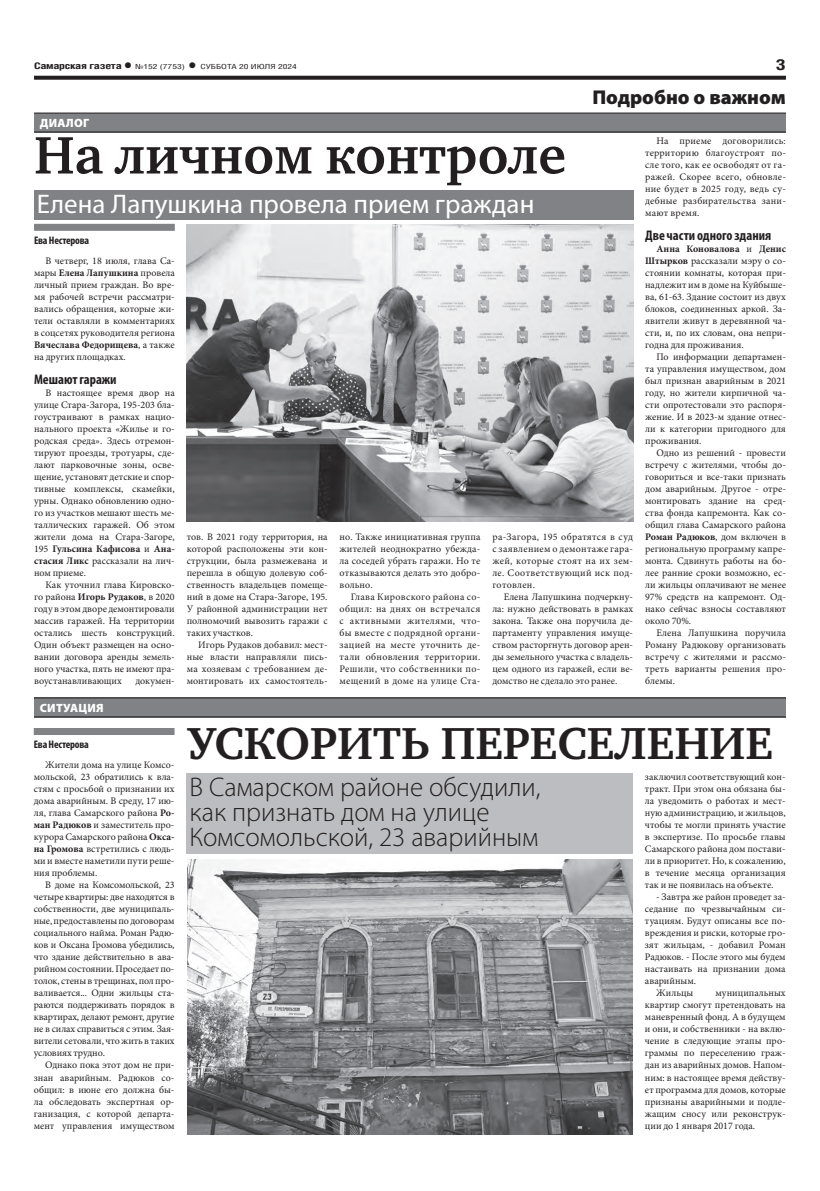
<style>
.page{position:relative;width:820px;height:1191px;background:#fff}
.page>*{position:absolute;margin:0;border:0;box-sizing:border-box;transform-origin:0 0}
.ЗАГОЛОВОК{font:700 54px "Charter C";color:#231f20}
.ЗАГОЛОВОК-2{font:700 46px "Charter C";color:#231f20}
.ПОДЗАГОЛОВОК{font:300 27px/25px "Myriad Pro";color:#231f20}
.ПОДЗАГОЛОВОК-2{font:27px "Myriad Pro";color:#fff}
.рубрика{font:900 20px "Myriad Pro";color:#231f20}
.t1{font:700 15px "Helios Cond";color:#231f20;scale:1.4 1}
.ЗАГ_в_ТЕКСТЕ{font:700 condensed 14px "Myriad Pro";color:#231f20}
.надзаголовок{font:900 12px "Myriad Pro";letter-spacing:.02em;color:#fff}
.автор_чб{font:700 condensed 11px "Myriad Pro";letter-spacing:-.02em;color:#231f20}
.ОСНОВНОЙ{font:10px/12px "Minion Pro";color:#231f20;text-align:justify}
.t2{font:700 9px "Helios Cond";letter-spacing:-.02em;color:#231f20;scale:1.4 1}
.t3{font:7px "Helios Cond";color:#231f20;scale:1.4 1}
.s1{font-size:16px}
.s2{font-weight:700;font-size:16px}
.s3{font-weight:700}
</style>
<div class="page">
<svg style="left:34px;top:76px;width:751px;height:4px;background:#322f2f"></svg>
<div style="left:34px;top:113px;width:751px;height:19px;background:#808285"></div>
<hr style="left:34px;top:113px;width:751px;height:1px;background:#231f20">
<hr style="left:34px;top:132px;width:751px;height:1px;background:#231f20">
<div style="left:34px;top:190px;width:599px;height:30px;background:#808285"></div>
<div style="left:187px;top:773px;width:445px;height:81px;background:#bcbdc0"></div>
<div style="left:34px;top:697px;width:751px;height:20px;background:#808285"></div>
<hr style="left:34px;top:697px;width:751px;height:1px;background:#231f20">
<hr style="left:34px;top:716px;width:751px;height:1px;background:#231f20">
<div style="left:34px;top:728px;width:140px;height:7px;background:#808285"></div>
<img style="left:187px;top:859px;width:445px;height:275px">
<div style="left:34px;top:224px;width:141px;height:7px;background:#808285"></div>
<img style="left:187px;top:224px;width:446px;height:297px">
<p class="t2" style="left:34px;top:61px;width:72px">Самарская газета <span class="s1">•</span></p>
<p class="t3" style="left:135px;top:63px;width:37px">№152 (7753)</p>
<p class="t3" style="left:188px;top:63px;width:79px"><span class="s2">•</span> СУББОТА 20 ИЮЛЯ 2024</p>
<p class="t1" style="left:775px;top:55px;width:9px">3</p>
<p class="рубрика" style="left:592px;top:85px;width:195px">Подробно о важном</p>
<p class="надзаголовок" style="left:40px;top:117px;width:51px">ДИАЛОГ</p>
<p class="ЗАГОЛОВОК" style="left:34px;top:126px;width:533px">На личном контроле</p>
<p class="ПОДЗАГОЛОВОК-2" style="left:37px;top:187px;width:499px">Елена Лапушкина провела прием граждан</p>
<p class="ОСНОВНОЙ" style="left:645px;top:135px;width:142px;text-indent:11px">На приеме договорились: территорию благоустроят по&shy;сле того, как ее освободят от га&shy;ражей. Скорее всего, обновле&shy;ние будет в 2025 году, ведь су&shy;дебные разбирательства зани&shy;мают время.</p>
<p class="ЗАГ_в_ТЕКСТЕ" style="left:645px;top:227px;width:127px">Две части одного здания</p>
<p class="ОСНОВНОЙ" style="left:645px;top:243px;width:142px;text-indent:11px"><span class="s3">Анна Коновалова</span> и <span class="s3">Денис Штырков</span> рассказали мэру о со&shy;стоянии комнаты, которая при&shy;надлежит им в доме на Куйбыше&shy;ва, 61-63. Здание состоит из двух блоков, соединенных аркой. За&shy;явители живут в деревянной ча&shy;сти, и, по их словам, она непри&shy;годна для проживания.</p>
<p class="ОСНОВНОЙ" style="left:645px;top:351px;width:142px;text-indent:11px">По информации департамен&shy;та управления имуществом, дом был признан аварийным в 2021 году, но жители кирпичной ча&shy;сти опротестовали это распоря&shy;жение. И в 2023-м здание отнес&shy;ли к категории пригодного для проживания.</p>
<p class="ОСНОВНОЙ" style="left:645px;top:447px;width:142px;text-indent:11px">Одно из решений - провести встречу с жителями, чтобы до&shy;говориться и все-таки признать дом аварийным. Другое - отре&shy;монтировать здание на сред&shy;ства фонда капремонта. Как со&shy;общил глава Самарского района <span class="s3">Роман Радюков</span>, дом включен в региональную программу капре&shy;монта. Сдвинуть работы на бо&shy;лее ранние сроки возможно, ес&shy;ли жильцы оплачивают не менее 97% средств на капремонт. Од&shy;нако сейчас взносы составляют около 70%.</p>
<p class="ОСНОВНОЙ" style="left:645px;top:627px;width:142px;text-indent:11px">Елена Лапушкина поручила Роману Радюкову организовать встречу с жителями и рассмо&shy;треть варианты решения про&shy;блемы.</p>
<p class="автор_чб" style="left:34px;top:234px;width:57px">Ева Нестерова</p>
<p class="ОСНОВНОЙ" style="left:34px;top:255px;width:142px;text-indent:11px">В четверг, 18 июля, глава Са&shy;мары <span class="s3">Елена Лапушкина</span> провела личный прием граждан. Во вре&shy;мя рабочей встречи рассматри&shy;вались обращения, которые жи&shy;тели оставляли в комментариях в соцсетях руководителя региона <span class="s3">Вячеслава Федорищева</span>, а также на других площадках.</p>
<p class="ЗАГ_в_ТЕКСТЕ" style="left:34px;top:371px;width:84px">Мешают гаражи</p>
<p class="ОСНОВНОЙ" style="left:34px;top:387px;width:142px;text-indent:11px">В настоящее время двор на улице Стара-Загора, 195-203 бла&shy;гоустраивают в рамках нацио&shy;нального проекта «Жилье и го&shy;родская среда». Здесь отремон&shy;тируют проезды, тротуары, сде&shy;лают парковочные зоны, осве&shy;щение, установят детские и спор&shy;тивные комплексы, скамейки, урны. Однако обновлению одно&shy;го из участков мешают шесть ме&shy;таллических гаражей. Об этом жители дома на Стара-Загоре, 195 <span class="s3">Гульсина Кафисова</span> и <span class="s3">Ана&shy;стасия Ликс</span> рассказали на лич&shy;ном приеме.</p>
<p class="ОСНОВНОЙ" style="left:34px;top:579px;width:142px;text-indent:11px">Как уточнил глава Кировско&shy;го района <span class="s3">Игорь Рудаков</span>, в 2020 году в этом дворе демонтировали массив гаражей. На территории остались шесть конструкций.<br>Один объект размещен на осно&shy;вании договора аренды земель&shy;ного участка, пять не имеют пра&shy;воустанавливающих</p>
<p class="ОСНОВНОЙ" style="left:492px;top:531px;width:142px">ра-Загора, 195 обратятся в суд с заявлением о демонтаже гара&shy;жей, которые стоят на их зем&shy;ле. Соответствующий иск под&shy;готовлен.</p>
<p class="ОСНОВНОЙ" style="left:492px;top:591px;width:142px;text-indent:11px">Елена Лапушкина подчеркну&shy;ла: нужно действовать в рамках закона. Также она поручила де&shy;партаменту управления имуще&shy;ством расторгнуть договор арен&shy;ды земельного участка с владель&shy;цем одного из гаражей, если ве&shy;домство не сделало это ранее.</p>
<p class="ОСНОВНОЙ" style="left:339px;top:531px;width:142px">но. Также инициативная группа жителей неоднократно убежда&shy;ла соседей убрать гаражи. Но те отказываются делать это добро&shy;вольно.</p>
<p class="ОСНОВНОЙ" style="left:339px;top:591px;width:142px;text-indent:11px">Глава Кировского района со&shy;общил: на днях он встречался с активными жителями, что&shy;бы вместе с подрядной органи&shy;зацией на месте уточнить де&shy;тали обновления территории.<br>Решили, что собственники по&shy;мещений в доме на улице Ста-</p>
<p class="ОСНОВНОЙ" style="left:187px;top:531px;width:142px">тов. В 2021 году территория, на которой расположены эти кон&shy;струкции, была размежевана и перешла в общую долевую соб&shy;ственность владельцев помеще&shy;ний в доме на Стара-Загоре, 195.<br>У районной администрации нет полномочий вывозить гаражи с таких участков.</p>
<p class="ОСНОВНОЙ" style="left:187px;top:639px;width:142px;text-indent:11px">Игорь Рудаков добавил: мест&shy;ные власти направляли пись&shy;ма хозяевам с требованием де&shy;монтировать их самостоятель-</p>
<p class="ОСНОВНОЙ" style="left:135px;top:675px;width:41px">докумен-</p>
<p class="надзаголовок" style="left:40px;top:701px;width:65px">СИТУАЦИЯ</p>
<p class="автор_чб" style="left:34px;top:738px;width:57px">Ева Нестерова</p>
<p class="ОСНОВНОЙ" style="left:45px;top:759px;width:131px">Жители дома на улице Комсо-</p>
<p class="ОСНОВНОЙ" style="left:34px;top:771px;width:142px">мольской, 23 обратились к вла&shy;стям с просьбой о признании их дома аварийным. В среду, 17 ию&shy;ля, глава Самарского района <span class="s3">Ро&shy;ман Радюков</span> и заместитель про&shy;курора Самарского района <span class="s3">Окса&shy;на Громова</span> встретились с людь&shy;ми и вместе наметили пути реше&shy;ния проблемы.</p>
<p class="ОСНОВНОЙ" style="left:34px;top:879px;width:142px;text-indent:11px">В доме на Комсомольской, 23 четыре квартиры: две находятся в собственности, две муниципаль&shy;ные, предоставлены по договорам социального найма. Роман Радю&shy;ков и Оксана Громова убедились, что здание действительно в ава&shy;рийном состоянии. Проседает по&shy;толок, стены в трещинах, пол про&shy;валивается... Одни жильцы ста&shy;раются поддерживать порядок в квартирах, делают ремонт, другие не в силах справиться с этим. Зая&shy;вители сетовали, что жить в таких условиях трудно.</p>
<p class="ОСНОВНОЙ" style="left:34px;top:1059px;width:142px;text-indent:11px">Однако пока этот дом не при&shy;знан аварийным. Радюков со&shy;общил: в июне его должна бы&shy;ла обследовать экспертная ор&shy;ганизация, с которой департа&shy;мент управления имуществом</p>
<p class="ЗАГОЛОВОК-2" style="left:188px;top:718px;width:586px">УСКОРИТЬ ПЕРЕСЕЛЕНИЕ</p>
<p class="ПОДЗАГОЛОВОК" style="left:189px;top:774px;width:352px">В Самарском районе обсудили, как признать дом на улице<br>Комсомольской, 23 аварийным</p>
<p class="ОСНОВНОЙ" style="left:644px;top:771px;width:142px">заключил соответствующий кон&shy;тракт. При этом она обязана бы&shy;ла уведомить о работах и мест&shy;ную администрацию, и жильцов, чтобы те могли принять участие в экспертизе. По просьбе главы Самарского района дом постави&shy;ли в приоритет. Но, к сожалению, в течение месяца организация так и не появилась на объекте.</p>
<p class="ОСНОВНОЙ" style="left:644px;top:891px;width:142px;text-indent:11px">- Завтра же район проведет за&shy;седание по чрезвычайным си&shy;туациям. Будут описаны все по&shy;вреждения и риски, которые гро&shy;зят жильцам, - добавил Роман Радюков. - После этого мы будем настаивать на признании дома аварийным.</p>
<p class="ОСНОВНОЙ" style="left:656px;top:987px;width:39px">Жильцы</p>
<p class="ОСНОВНОЙ" style="left:644px;top:987px;width:142px;text-indent:70px">муниципальных квартир смогут претендовать на маневренный фонд. А в будущем и они, и собственники - на вклю&shy;чение в следующие этапы про&shy;граммы по переселению граж&shy;дан из аварийных домов. Напом&shy;ним: в настоящее время действу&shy;ет программа для домов, которые признаны аварийными и подле&shy;жащим сносу или реконструк&shy;ции до 1 января 2017 года.</p>
</div>
